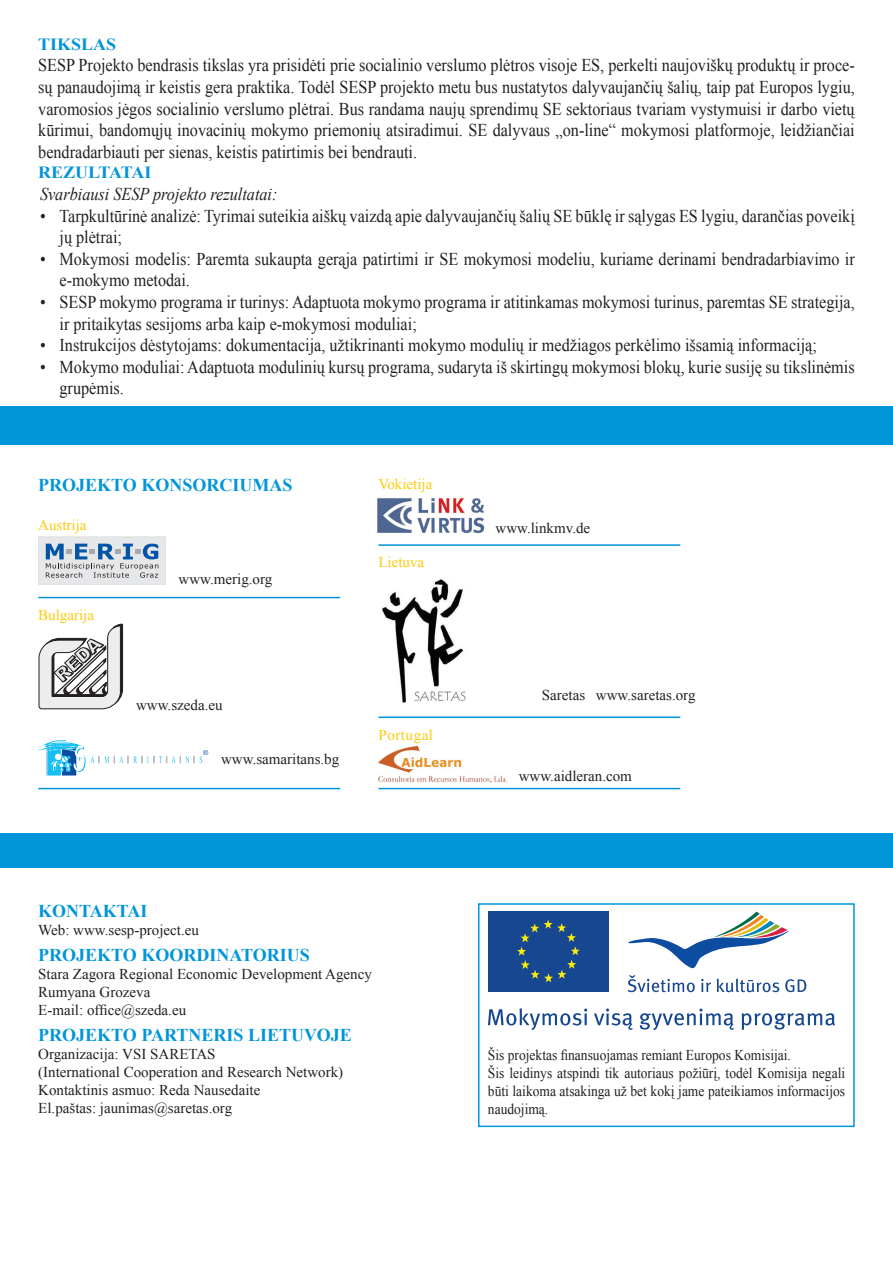
<style>
.page{position:relative;width:893px;height:1276px;background:#fff}
.page>*{position:absolute;margin:0;border:0;box-sizing:border-box;transform-origin:0 0}
.t1{font:18px/21.6px "Times New Roman";color:#231f20;scale:.9 1}
.t2{font:700 18px "Times New Roman";color:#0095d9}
.t3{font:italic 18px "Times New Roman";color:#231f20;scale:.9 1}
.t4{font:700 17.1px "Times New Roman";color:#0095d9;scale:1.06 1}
.t5{font:15px/18px "Times New Roman";color:#231f20}
.t6{font:15px/18px "Times New Roman";color:#231f20;scale:.9 1}
.t7{font:15px "Times New Roman";color:#feca0a}
.t8{font:15px "Times New Roman";letter-spacing:.035em;color:#feca0a}
</style>
<div class="page">
<div style="left:0;top:406px;width:893px;height:39px;background:#0095d9"></div>
<div style="left:0;top:833px;width:893px;height:34px;background:#0095d9"></div>
<div style="left:39px;top:537px;width:127px;height:47px;background:#e6e7e9"></div>
<svg style="left:46px;top:543px;width:112px;height:34px"></svg>
<svg style="left:39px;top:624px;width:84px;height:85px"></svg>
<svg style="left:38px;top:740px;width:170px;height:36px"></svg>
<hr style="left:38px;top:597px;width:302px;height:1px;background:#0095d9">
<hr style="left:378px;top:544px;width:302px;height:2px;background:#0095d9">
<hr style="left:378px;top:716px;width:302px;height:2px;background:#0095d9">
<hr style="left:378px;top:788px;width:302px;height:1px;background:#0095d9">
<hr style="left:38px;top:788px;width:302px;height:1px;background:#0095d9">
<img style="left:377px;top:498px;width:108px;height:36px">
<img style="left:382px;top:579px;width:84px;height:124px">
<img style="left:378px;top:746px;width:128px;height:36px">
<svg style="left:488px;top:1008px;width:99px;height:22px"></svg>
<svg style="left:594px;top:1008px;width:39px;height:21px"></svg>
<svg style="left:640px;top:1008px;width:94px;height:22px"></svg>
<svg style="left:742px;top:1013px;width:93px;height:17px"></svg>
<div style="left:488px;top:911px;width:121px;height:80px;background:#174791"></div>
<svg style="left:517px;top:920px;width:63px;height:62px"></svg>
<svg style="left:627px;top:911px;width:179px;height:81px"></svg>
<div style="left:478px;top:903px;width:377px;height:224px;border:2px solid #0095d9"></div>
<p class="t4" style="left:38px;top:32px;width:75px">TIKSLAS</p>
<p class="t1" style="left:38px;top:54px;width:909px;text-align:justify">SESP Projekto bendrasis tikslas yra prisidėti prie socialinio verslumo plėtros visoje ES, perkelti naujoviškų produktų ir proce&shy;sų panaudojimą ir keistis gera praktika. Todėl SESP projekto metu bus nustatytos dalyvaujančių šalių, taip pat Europos lygiu, varomosios jėgos socialinio verslumo plėtrai. Bus randama naujų sprendimų SE sektoriaus tvariam vystymuisi ir darbo vietų kūrimui, bandomųjų inovacinių mokymo priemonių atsiradimui. SE dalyvaus „on-line“ mokymosi platformoje, leidžiančiai bendradarbiauti per sienas, keistis patirtimis bei bendrauti.</p>
<p class="t4" style="left:38px;top:161px;width:108px">REZULTATAI</p>
<p class="t3" style="left:40px;top:181px;width:265px">Svarbiausi SESP projekto rezultatai:</p>
<p class="t1" style="left:60px;top:204px;width:885px;text-indent:-20px">• Tarpkultūrinė analizė: Tyrimai suteikia aiškų vaizdą apie dalyvaujančių šalių SE būklę ir sąlygas ES lygiu, darančias poveikį jų plėtrai;</p>
<p class="t1" style="left:60px;top:248px;width:885px;text-indent:-20px">• Mokymosi modelis: Paremta sukaupta gerąja patirtimi ir SE mokymosi modeliu, kuriame derinami bendradarbiavimo ir e-mokymo metodai.</p>
<p class="t1" style="left:60px;top:291px;width:885px;text-indent:-20px">• SESP mokymo programa ir turinys: Adaptuota mokymo programa ir atitinkamas mokymosi turinus, paremtas SE strategija, ir pritaikytas sesijoms arba kaip e-mokymosi moduliai;</p>
<p class="t1" style="left:40px;top:334px;width:865px">• Instrukcijos dėstytojams: dokumentacija, užtikrinanti mokymo modulių ir medžiagos perkėlimo išsamią informaciją;</p>
<p class="t1" style="left:60px;top:356px;width:885px;text-indent:-20px">• Mokymo moduliai: Adaptuota modulinių kursų programa, sudaryta iš skirtingų mokymosi blokų, kurie susiję su tikslinėmis grupėmis.</p>
<p class="t2" style="left:38px;top:472px;width:256px">PROJEKTO KONSORCIUMAS</p>
<p class="t7" style="left:38px;top:515px;width:50px">Austrija</p>
<p class="t7" style="left:38px;top:605px;width:57px">Bulgarija</p>
<p class="t5" style="left:179px;top:570px;width:95px">www.merig.org</p>
<p class="t5" style="left:136px;top:696px;width:88px">www.szeda.eu</p>
<p class="t5" style="left:221px;top:750px;width:120px">www.samaritans.bg</p>
<p class="t7" style="left:378px;top:474px;width:55px">Vokietija</p>
<p class="t7" style="left:378px;top:551px;width:47px">Lietuva</p>
<p class="t8" style="left:378px;top:724px;width:56px">Portugal</p>
<p class="t5" style="left:495px;top:518px;width:96px">www.linkmv.de</p>
<p class="t5" style="left:542px;top:686px;width:155px">Saretas www.saretas.org</p>
<p class="t5" style="left:519px;top:766px;width:115px">www.aidleran.com</p>
<p class="t2" style="left:38px;top:899px;width:111px">KONTAKTAI</p>
<p class="t5" style="left:38px;top:921px;width:162px">Web: www.sesp-project.eu</p>
<p class="t2" style="left:38px;top:942px;width:273px">PROJEKTO KOORDINATORIUS</p>
<p class="t5" style="left:38px;top:965px;width:335px">Stara Zagora Regional Economic Development Agency<br>Rumyana Grozeva<br>E-mail: office@szeda.eu</p>
<p class="t2" style="left:38px;top:1022px;width:315px">PROJEKTO PARTNERIS LIETUVOJE</p>
<p class="t5" style="left:38px;top:1044px;width:306px">Organizacija: VSI SARETAS<br>(International Cooperation and Research Network)<br>Kontaktinis asmuo: Reda Nausedaite<br>El.paštas: jaunimas@saretas.org</p>
<p class="t6" style="left:488px;top:1045px;width:398px">Šis projektas finansuojamas remiant Europos Komisijai.<br>Šis leidinys atspindi tik autoriaus požiūrį, todėl Komisija negali būti laikoma atsakinga už bet kokį jame pateikiamos informacijos naudojimą.</p>
</div>
